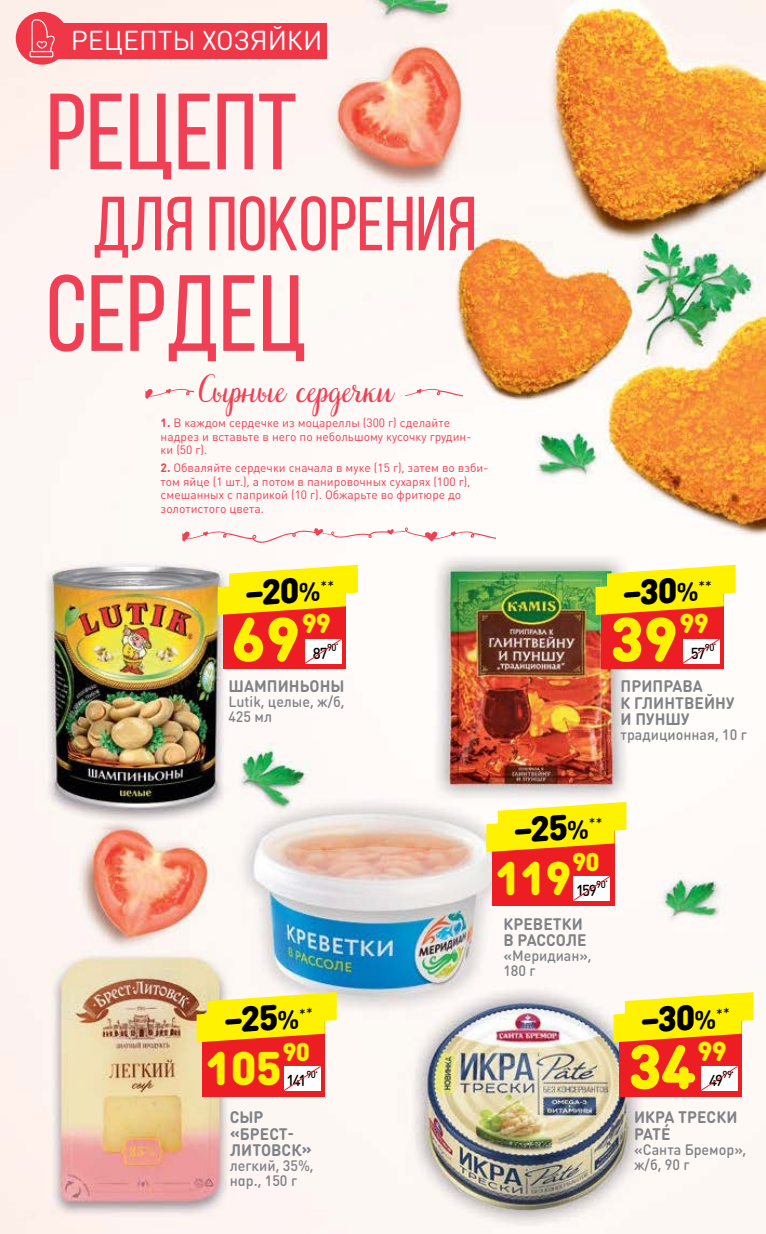
<style>
.page{position:relative;width:766px;height:1234px;background:#fff}
.page>*{position:absolute;margin:0;border:0;box-sizing:border-box;transform-origin:0 0}
.t1{font:108px "Bebas Neue";color:#ef4056}
.t2{font:76.5px "Bebas Neue";color:#ef4056}
.t3{font:900 61.5px "DIN Round Pro";color:#fff200}
.t4{font:900 46.5px "DIN Round Pro";letter-spacing:-.02em;color:#fff200}
.t5{font:900 35.25px "DIN Round Pro";color:#000}
.t6{font:34.95px "Very Berry Pro";color:#ef4056}
.t7{font:27px "DIN Round Pro";letter-spacing:-.005em;color:#fff}
.t8{font:900 27px "DIN Round Pro";color:#fff200}
.t9{font:900 25.5px "DIN Round Pro";color:#fff200}
.t10{font:700 16.5px/16.5px "DIN Round Pro";letter-spacing:.005em;color:#808285;scale:.95 1}
.t11{font:500 15.75px "DIN Round Pro";letter-spacing:-.11em;color:#000;scale:.95 1}
.t12{font:500 15px/15px "DIN Round Pro";color:#808285;scale:.95 1}
.t13{font:12px/13.5px "DIN Round Pro";color:#ef4056}
.t14{font:500 10.05px "DIN Round Pro";letter-spacing:-.065em;color:#000;scale:.95 1}
.s1{font-weight:700}
.s2{font-weight:700;font-size:26.25px}
</style>
<div class="page">
<img style="left:0;top:0;width:765px;height:1233px">
<div style="left:492px;top:828px;width:122px;height:78px;background:#ed1d24"></div>
<svg style="left:486px;top:801px;width:140px;height:50px"></svg>
<svg style="left:573px;top:876px;width:37px;height:24px"></svg>
<div style="left:601px;top:591px;width:122px;height:78px;background:#ed1d24"></div>
<svg style="left:595px;top:564px;width:140px;height:51px"></svg>
<svg style="left:683px;top:639px;width:36px;height:24px"></svg>
<div style="left:619px;top:1018px;width:122px;height:78px;background:#ed1d24"></div>
<svg style="left:613px;top:991px;width:140px;height:51px"></svg>
<svg style="left:701px;top:1066px;width:36px;height:24px"></svg>
<svg style="left:182px;top:527px;width:314px;height:16px"></svg>
<svg style="left:145px;top:385px;width:48px;height:15px"></svg>
<svg style="left:405px;top:385px;width:57px;height:15px"></svg>
<div style="left:202px;top:1018px;width:123px;height:78px;background:#ed1d24"></div>
<svg style="left:196px;top:991px;width:140px;height:51px;background:#fae027"></svg>
<svg style="left:284px;top:1066px;width:36px;height:24px"></svg>
<div style="left:223px;top:591px;width:123px;height:78px;background:#ed1d24"></div>
<svg style="left:218px;top:564px;width:140px;height:51px"></svg>
<svg style="left:305px;top:639px;width:36px;height:24px"></svg>
<div style="left:16px;top:12px;width:52px;height:53px;background:#ef3748;border-radius:50%"></div>
<div style="left:37px;top:23px;width:290px;height:36px;background:#ef3748"></div>
<svg style="left:29px;top:19px;width:26px;height:38px"></svg>
<h3 class="t7" style="left:71px;top:22px;width:253px">РЕЦЕПТЫ ХОЗЯЙКИ</h3>
<h1 class="t1" style="left:46px;top:73px;width:253px">РЕЦЕПТ</h1>
<h2 class="t2" style="left:93px;top:182px;width:385px">ДЛЯ ПОКОРЕНИЯ</h2>
<h1 class="t1" style="left:46px;top:255px;width:262px">СЕРДЕЦ</h1>
<h3 class="t6" style="left:199px;top:365px;width:196px">Сырные сердечки</h3>
<p class="t13" style="left:161px;top:416px;width:312px"><span class="s1">1.</span> В каждом сердечке из моцареллы (300 г) сделайте надрез и вставьте в него по небольшому кусочку грудин&shy;ки (50 г).</p>
<p class="t13" style="left:161px;top:460px;width:329px"><span class="s1">2.</span> Обваляйте сердечки сначала в муке (15 г), затем во взби&shy;том яйце (1 шт.), а потом в панировочных сухарях (100 г), смешанных с паприкой (10 г). Обжарьте во фритюре до золотистого цвета.</p>
<h3 class="t5" style="left:242px;top:566px;width:92px;rotate:-4deg">–20<span class="s2">%</span><sup>**</sup></h3>
<h3 class="t3" style="left:231px;top:592px;width:70px">69</h3>
<h3 class="t8" style="left:302px;top:603px;width:31px">99</h3>
<p class="t14" style="left:327px;top:640px;width:14px">90<sup>*</sup></p>
<h3 class="t11" style="left:313px;top:642px;width:17px">87</h3>
<h3 class="t10" style="left:228px;top:677px;width:124px">ШАМПИНЬОНЫ</h3>
<p class="t12" style="left:228px;top:693px;width:124px">Lutik, целые, ж/б,<br>425 мл</p>
<h3 class="t5" style="left:619px;top:566px;width:92px;rotate:-4deg">–30<span class="s2">%</span><sup>**</sup></h3>
<h3 class="t3" style="left:609px;top:592px;width:70px">39</h3>
<h3 class="t8" style="left:679px;top:603px;width:31px">99</h3>
<p class="t14" style="left:704px;top:640px;width:14px">90<sup>*</sup></p>
<h3 class="t11" style="left:690px;top:642px;width:17px">57</h3>
<h3 class="t10" style="left:620px;top:677px;width:121px">ПРИПРАВА<br>К ГЛИНТВЕЙНУ<br>И ПУНШУ</h3>
<p class="t12" style="left:620px;top:726px;width:134px">традиционная, 10 г</p>
<h3 class="t5" style="left:510px;top:803px;width:92px;rotate:-4deg">–25<span class="s2">%</span><sup>**</sup></h3>
<h3 class="t4" style="left:495px;top:842px;width:77px">119</h3>
<h3 class="t9" style="left:572px;top:842px;width:29px">90</h3>
<p class="t14" style="left:596px;top:877px;width:14px">90<sup>*</sup></p>
<h3 class="t11" style="left:576px;top:879px;width:23px">159</h3>
<h3 class="t10" style="left:503px;top:914px;width:89px">КРЕВЕТКИ<br>В РАССОЛЕ</h3>
<p class="t12" style="left:503px;top:947px;width:94px">«Меридиан»,<br>180 г</p>
<h3 class="t5" style="left:221px;top:993px;width:92px;rotate:-4deg">–25<span class="s2">%</span><sup>**</sup></h3>
<h3 class="t5" style="left:637px;top:993px;width:92px;rotate:-4deg">–30<span class="s2">%</span><sup>**</sup></h3>
<h3 class="t4" style="left:206px;top:1032px;width:77px">105</h3>
<h3 class="t9" style="left:282px;top:1032px;width:29px">90</h3>
<p class="t14" style="left:306px;top:1067px;width:14px">90<sup>*</sup></p>
<h3 class="t11" style="left:286px;top:1069px;width:23px">141</h3>
<h3 class="t3" style="left:627px;top:1019px;width:70px">34</h3>
<h3 class="t8" style="left:697px;top:1030px;width:31px">99</h3>
<p class="t14" style="left:722px;top:1067px;width:13px">99<sup>*</sup></p>
<h3 class="t11" style="left:708px;top:1069px;width:16px">49</h3>
<h3 class="t10" style="left:230px;top:1108px;width:88px">СЫР «БРЕСТ-<br>ЛИТОВСК»</h3>
<p class="t12" style="left:230px;top:1157px;width:90px">легкий, 35%, нар., 150 г</p>
<h3 class="t10" style="left:634px;top:1108px;width:110px">ИКРА ТРЕСКИ<br>PATÉ</h3>
<p class="t12" style="left:634px;top:1140px;width:119px">«Санта Бремор», ж/б, 90 г</p>
</div>
